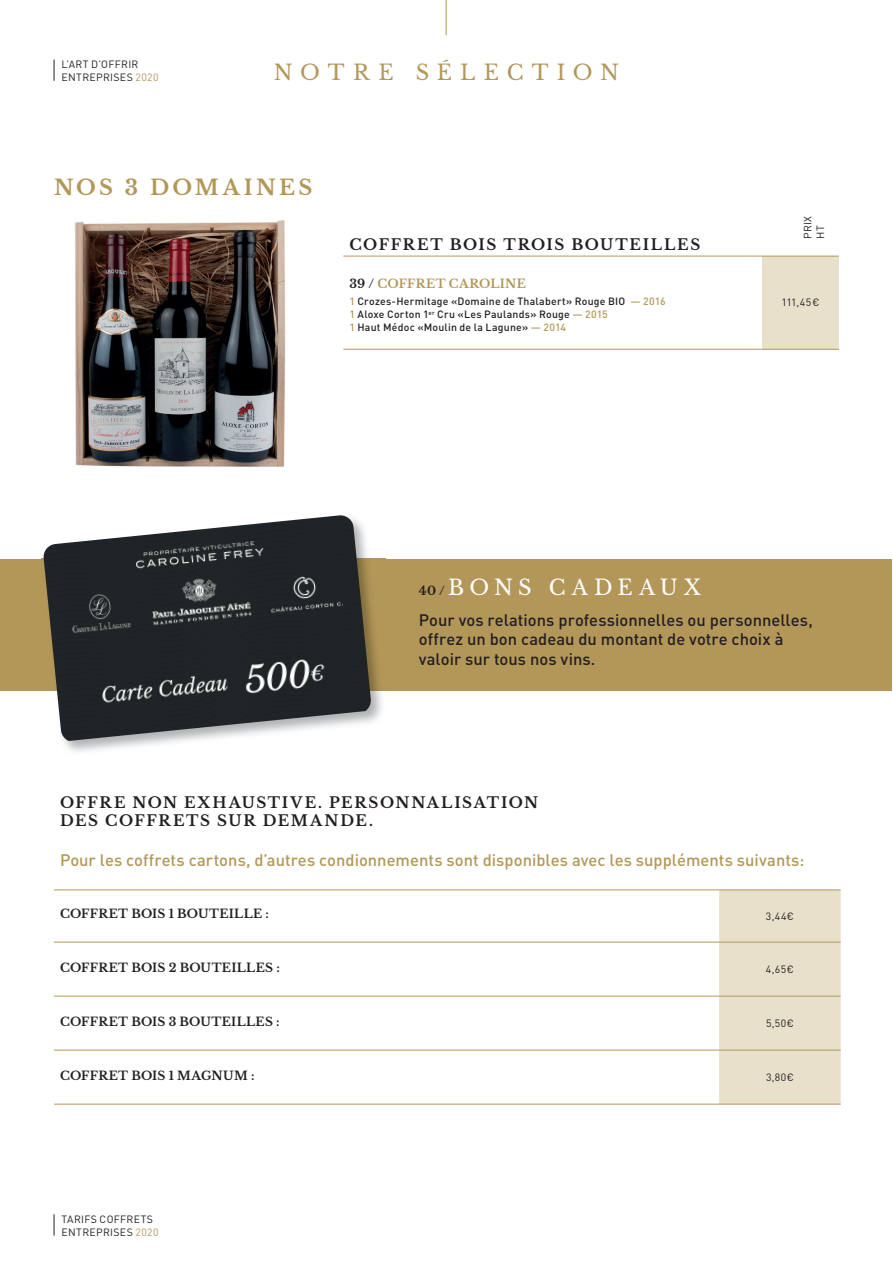
<style>
.page{position:relative;width:893px;height:1263px;background:#fff}
.page>*{position:absolute;margin:0;border:0;box-sizing:border-box;transform-origin:0 0}
.t1{font:21px "Libre Baskerville";letter-spacing:.38em;color:#b39759}
.t2{font:21px "Libre Baskerville";letter-spacing:.25em;color:#fff}
.t3{font:700 21px "Libre Baskerville";letter-spacing:.16em;color:#b39759}
.t4{font:500 16.5px/19.8px "DIN Pro";color:#231f20}
.t5{font:500 16.5px "DIN Pro";color:#b39759}
.t6{font:700 15px/18px "Libre Baskerville";letter-spacing:.11em;color:#231f20}
.t7{font:700 12px "Libre Baskerville";letter-spacing:.02em;color:#231f20}
.t8{font:700 12px "Libre Baskerville";letter-spacing:.025em;color:#b39759}
.t9{font:500 10.5px/12.6px "DIN Pro";letter-spacing:.02em;color:#231f20}
.t10{font:10.5px/12.6px "DIN Pro";letter-spacing:.03em;color:#231f20}
.t11{font:10.5px "DIN Pro";letter-spacing:.04em;color:#231f20}
.s1{color:#b39759}
.s2{color:#231f20}
.s3{font-weight:700;font-size:12px;color:#231f20}
</style>
<div class="page">
<div style="left:1px;top:559px;width:891px;height:132px;background:#b39759"></div>
<hr style="left:446px;top:0;width:1px;height:35px;background:#b39759">
<svg style="left:54px;top:1214px;width:1px;height:21px"></svg>
<svg style="left:54px;top:60px;width:1px;height:21px"></svg>
<img style="left:42px;top:558px;width:343px;height:194px">
<img style="left:42px;top:559px;width:343px;height:132px">
<img style="left:43px;top:515px;width:328px;height:226px">
<div style="left:762px;top:256px;width:77px;height:93px;background:#e8e0cb"></div>
<hr style="left:343px;top:256px;width:419px;height:1px;background:#b39759">
<hr style="left:762px;top:256px;width:77px;height:1px;background:#b39759">
<hr style="left:343px;top:349px;width:419px;height:1px;background:#b39759">
<hr style="left:762px;top:349px;width:77px;height:1px;background:#b39759">
<div style="left:719px;top:890px;width:122px;height:214px;background:#e8e0cb"></div>
<hr style="left:54px;top:889px;width:665px;height:1px;background:#b39759">
<hr style="left:719px;top:889px;width:122px;height:1px;background:#b39759">
<hr style="left:54px;top:942px;width:665px;height:1px;background:#b39759">
<hr style="left:719px;top:942px;width:122px;height:1px;background:#b39759">
<hr style="left:54px;top:996px;width:665px;height:1px;background:#b39759">
<hr style="left:719px;top:996px;width:122px;height:1px;background:#b39759">
<hr style="left:54px;top:1050px;width:665px;height:1px;background:#b39759">
<hr style="left:719px;top:1050px;width:122px;height:1px;background:#b39759">
<hr style="left:54px;top:1104px;width:665px;height:1px;background:#b39759">
<hr style="left:719px;top:1104px;width:122px;height:1px;background:#b39759">
<img style="left:74px;top:220px;width:212px;height:247px">
<p class="t10" style="left:62px;top:58px;width:98px">L’ART D’OFFRIR<br>ENTREPRISES <span class="s1">2020</span></p>
<h1 class="t1" style="left:274px;top:60px;width:347px">NOTRE SÉLECTION</h1>
<h1 class="t3" style="left:54px;top:175px;width:260px">NOS 3 DOMAINES</h1>
<p class="t10" style="left:801px;top:239px;width:25px;rotate:-90deg">PRIX<br>HT</p>
<h3 class="t6" style="left:349px;top:236px;width:353px">COFFRET BOIS TROIS BOUTEILLES</h3>
<p class="t8" style="left:349px;top:276px;width:178px"><span class="s2">39 /</span> COFFRET CAROLINE</p>
<p class="t9" style="left:349px;top:294px;width:318px"><span class="s1">1</span> Crozes-Hermitage «Domaine de Thalabert» Rouge BIO <span class="s1">— 2016<br>1</span> Aloxe Corton 1<sup>er</sup> Cru «Les Paulands» Rouge <span class="s1">— 2015<br>1</span> Haut Médoc «Moulin de la Lagune» <span class="s1">— 2014</span></p>
<p class="t11" style="left:781px;top:294px;width:40px">111,45 €</p>
<h1 class="t2" style="left:419px;top:575px;width:284px"><span class="s3">40 /</span> BONS CADEAUX</h1>
<h2 class="t4" style="left:419px;top:608px;width:395px">Pour vos relations professionnelles ou personnelles, offrez un bon cadeau du montant de votre choix à valoir sur tous nos vins.</h2>
<h3 class="t6" style="left:60px;top:794px;width:480px">OFFRE NON EXHAUSTIVE. PERSONNALISATION<br>DES COFFRETS SUR DEMANDE.</h3>
<h2 class="t5" style="left:60px;top:846px;width:746px">Pour les coffrets cartons, d’autres condionnements sont disponibles avec les suppléments suivants:</h2>
<p class="t7" style="left:60px;top:906px;width:210px">COFFRET BOIS 1 BOUTEILLE :</p>
<p class="t11" style="left:766px;top:908px;width:29px">3,44€</p>
<p class="t7" style="left:60px;top:960px;width:221px">COFFRET BOIS 2 BOUTEILLES :</p>
<p class="t11" style="left:766px;top:961px;width:29px">4,65€</p>
<p class="t7" style="left:60px;top:1014px;width:221px">COFFRET BOIS 3 BOUTEILLES :</p>
<p class="t11" style="left:766px;top:1015px;width:29px">5,50€</p>
<p class="t7" style="left:60px;top:1068px;width:196px">COFFRET BOIS 1 MAGNUM :</p>
<p class="t11" style="left:766px;top:1069px;width:29px">3,80€</p>
<p class="t10" style="left:62px;top:1212px;width:98px">TARIFS COFFRETS<br>ENTREPRISES <span class="s1">2020</span></p>
</div>
